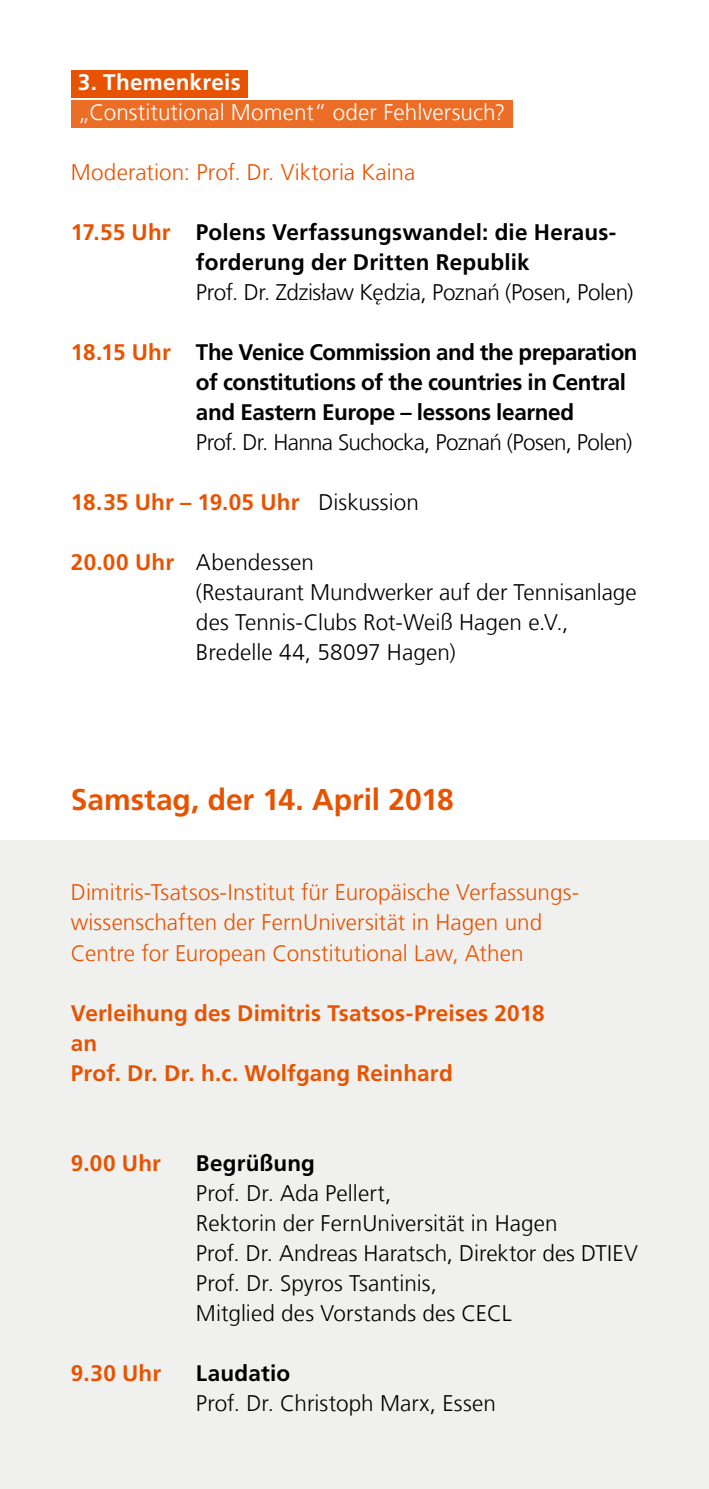
<style>
.page{position:relative;width:709px;height:1489px;background:#fff}
.page>*{position:absolute;margin:0;border:0;box-sizing:border-box;transform-origin:0 0}
.t1{font:700 30px "Frutiger LT Com";color:#e75300}
.t2{font:300 22.5px/30px "Frutiger LT Com";color:#000}
.t3{font:300 22.5px/30px "Frutiger LT Com";letter-spacing:.005em;color:#e75300}
.t4{font:700 22.5px/30px "Frutiger LT Com";letter-spacing:.01em;color:#e75300}
.t5{font:700 22.5px/30px "Frutiger LT Com";letter-spacing:-.015em;color:#000}
.t6{font:700 22.5px/30px "Frutiger LT Com";letter-spacing:.01em;color:#000}
.t7{font:300 22.5px "Frutiger LT Com";letter-spacing:-.025em;color:#000}
.t8{font:300 22.5px "Frutiger LT Com";letter-spacing:.005em;color:#fff}
.t9{font:700 22.5px "Frutiger LT Com";letter-spacing:.01em;color:#fff}
.t10{font:700 22.5px "Frutiger LT Com";letter-spacing:.005em;color:#000}
.s1{color:#e75300}
.s2{font-weight:300;color:#000}
.s3{font-weight:700;color:#e75300}
</style>
<div class="page">
<div style="left:0;top:840px;width:709px;height:648px;background:#f0f0ef"></div>
<div style="left:71px;top:70px;width:177px;height:27px;background:#e75300"></div>
<div style="left:71px;top:100px;width:441px;height:27px;background:#eb6d26"></div>
<p class="t9" style="left:78px;top:69px;width:164px">3. Themenkreis</p>
<p class="t8" style="left:78px;top:99px;width:429px">„Constitutional Moment“ oder Fehlversuch?</p>
<p class="t3" style="left:71px;top:157px;width:346px">Moderation: Prof. Dr. Viktoria Kaina</p>
<p class="t6" style="left:196px;top:217px;width:422px;text-indent:-125px"><span class="s1">17.55 Uhr</span> Polens Verfassungswandel: die Heraus&shy;forderung der Dritten Republik</p>
<p class="t2" style="left:196px;top:277px;width:439px">Prof. Dr. Zdzisław Kędzia, Poznań (Posen, Polen)</p>
<p class="t5" style="left:196px;top:337px;width:443px;text-indent:-125px"><span class="s1">18.15 Uhr</span> The Venice Commission and the preparation of constitutions of the countries in Central and Eastern Europe – lessons learned</p>
<p class="t7" style="left:196px;top:429px;width:438px">Prof. Dr. Hanna Suchocka, Poznań (Posen, Polen)</p>
<p class="t4" style="left:71px;top:487px;width:349px">18.35 Uhr – 19.05 Uhr <span class="s2">Diskussion</span></p>
<p class="t2" style="left:196px;top:547px;width:442px;text-indent:-125px"><span class="s3">20.00 Uhr</span> Abendessen<br>(Restaurant Mundwerker auf der Tennisanlage des Tennis-Clubs Rot-Weiß Hagen e.V., Bredelle 44, 58097 Hagen)</p>
<h1 class="t1" style="left:71px;top:782px;width:384px">Samstag, der 14. April 2018</h1>
<p class="t3" style="left:71px;top:877px;width:508px">Dimitris-Tsatsos-Institut für Europäische Verfassungs&shy;wissenschaften der FernUniversität in Hagen und<br>Centre for European Constitutional Law, Athen</p>
<p class="t4" style="left:71px;top:997px;width:475px">Verleihung des Dimitris Tsatsos-Preises 2018 an<br>Prof. Dr. Dr. h.c. Wolfgang Reinhard</p>
<p class="t4" style="left:71px;top:1147px;width:92px">9.00 Uhr</p>
<p class="t10" style="left:196px;top:1149px;width:121px">Begrüßung</p>
<p class="t2" style="left:196px;top:1177px;width:443px">Prof. Dr. Ada Pellert,<br>Rektorin der FernUniversität in Hagen<br>Prof. Dr. Andreas Haratsch, Direktor des DTIEV Prof. Dr. Spyros Tsantinis,<br>Mitglied des Vorstands des CECL</p>
<p class="t4" style="left:71px;top:1357px;width:92px">9.30 Uhr</p>
<p class="t6" style="left:196px;top:1357px;width:96px">Laudatio</p>
<p class="t2" style="left:196px;top:1387px;width:301px">Prof. Dr. Christoph Marx, Essen</p>
</div>
